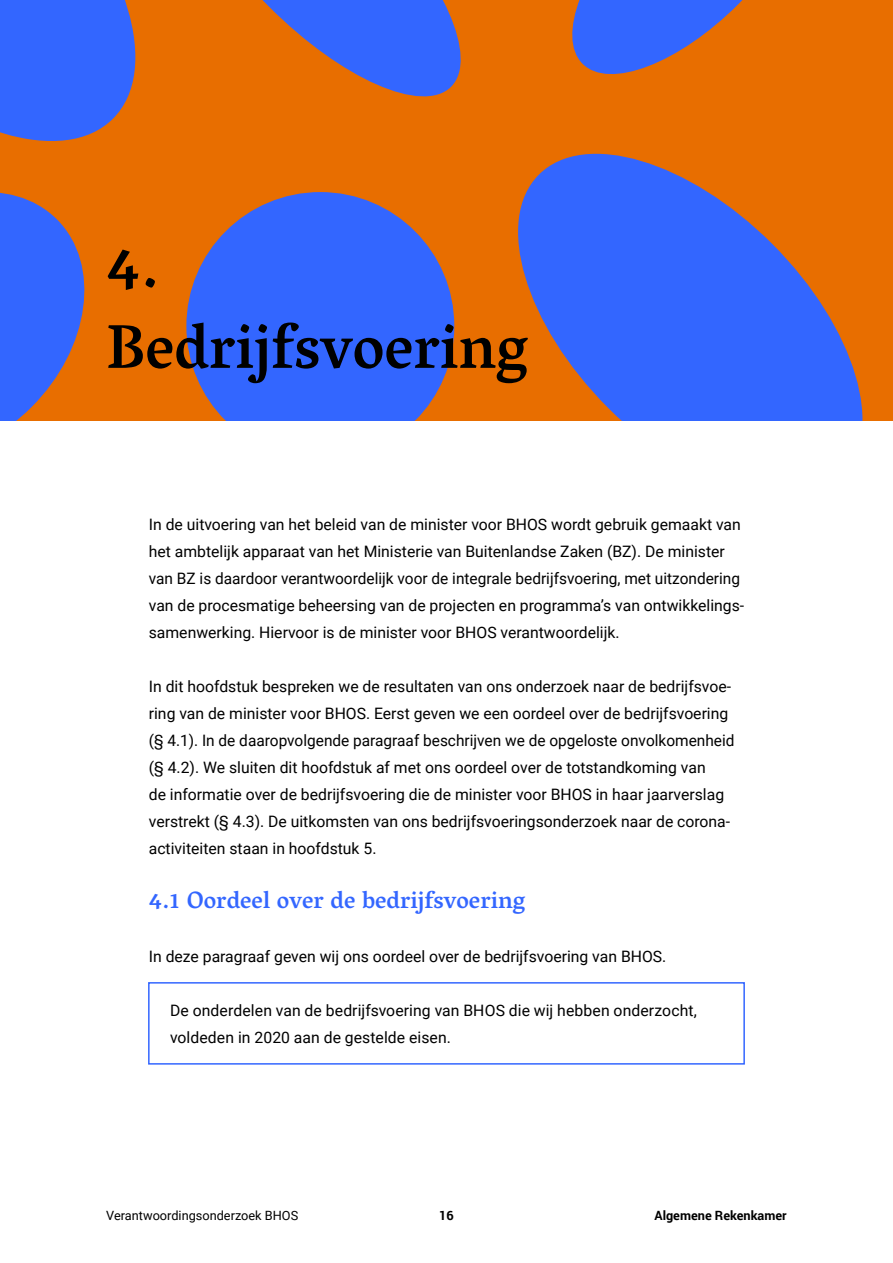
<style>
.page{position:relative;width:893px;height:1263px;background:#fff}
.page>*{position:absolute;margin:0;border:0;box-sizing:border-box;transform-origin:0 0}
._5_Kop_1_-_H2{font:500 63px/81px "Vesper Libre";color:#000}
._6_Kop_2_-_H3{font:500 24px "Vesper Libre";color:#36f}
._0_Platte_tekst_-_P{font:15.75px/27px "Roboto";color:#000}
._21A_Kadertekst{font:15.75px/27px "Roboto";letter-spacing:.005em;color:#000}
.t1{font:12.75px "Roboto";color:#000}
.t2{font:700 12.75px "Roboto";color:#000}
</style>
<div class="page">
<div style="left:0;top:0;width:893px;height:421px;background:#e86e00"></div>
<svg style="left:186px;top:192px;width:268px;height:229px;fill:#36f"></svg>
<svg style="left:0;top:192px;width:85px;height:229px"></svg>
<svg style="left:572px;top:0;width:171px;height:75px"></svg>
<svg style="left:518px;top:153px;width:345px;height:268px;fill:#36f"></svg>
<svg style="left:0;top:0;width:461px;height:141px"></svg>
<div style="left:148px;top:982px;width:597px;height:82px;border:2px solid #36f"></div>
<h2 class="_5_Kop_1_-_H2" style="left:106px;top:225px;width:423px">4.<br>Bedrijfsvoering</h2>
<p class="_0_Platte_tekst_-_P" style="left:149px;top:510px;width:597px">In de uitvoering van het beleid van de minister voor BHOS wordt gebruik gemaakt van het ambtelijk apparaat van het Ministerie van Buitenlandse Zaken (BZ). De minister van BZ is daardoor verantwoordelijk voor de integrale bedrijfsvoering, met uitzondering van de procesmatige beheersing van de projecten en programma’s van ontwikkelings&shy;samenwerking. Hiervoor is de minister voor BHOS verantwoordelijk.</p>
<p class="_0_Platte_tekst_-_P" style="left:149px;top:672px;width:587px">In dit hoofdstuk bespreken we de resultaten van ons onderzoek naar de bedrijfsvoe&shy;ring van de minister voor BHOS. Eerst geven we een oordeel over de bedrijfsvoering (§ 4.1). In de daaropvolgende paragraaf beschrijven we de opgeloste onvolkomenheid (§ 4.2). We sluiten dit hoofdstuk af met ons oordeel over de totstandkoming van<br>de informatie over de bedrijfsvoering die de minister voor BHOS in haar jaarverslag verstrekt (§ 4.3). De uitkomsten van ons bedrijfsvoeringsonderzoek naar de corona&shy;activiteiten staan in hoofdstuk 5.</p>
<h3 class="_6_Kop_2_-_H3" style="left:149px;top:885px;width:378px">4.1 Oordeel over de bedrijfsvoering</h3>
<p class="_0_Platte_tekst_-_P" style="left:149px;top:942px;width:519px">In deze paragraaf geven wij ons oordeel over de bedrijfsvoering van BHOS.</p>
<p class="_21A_Kadertekst" style="left:170px;top:996px;width:528px">De onderdelen van de bedrijfsvoering van BHOS die wij hebben onderzocht, voldeden in 2020 aan de gestelde eisen.</p>
<p class="t1" style="left:106px;top:1207px;width:193px">Verantwoordingsonderzoek BHOS</p>
<p class="t2" style="left:439px;top:1207px;width:16px">16</p>
<p class="t2" style="left:654px;top:1207px;width:134px">Algemene Rekenkamer</p>
</div>
